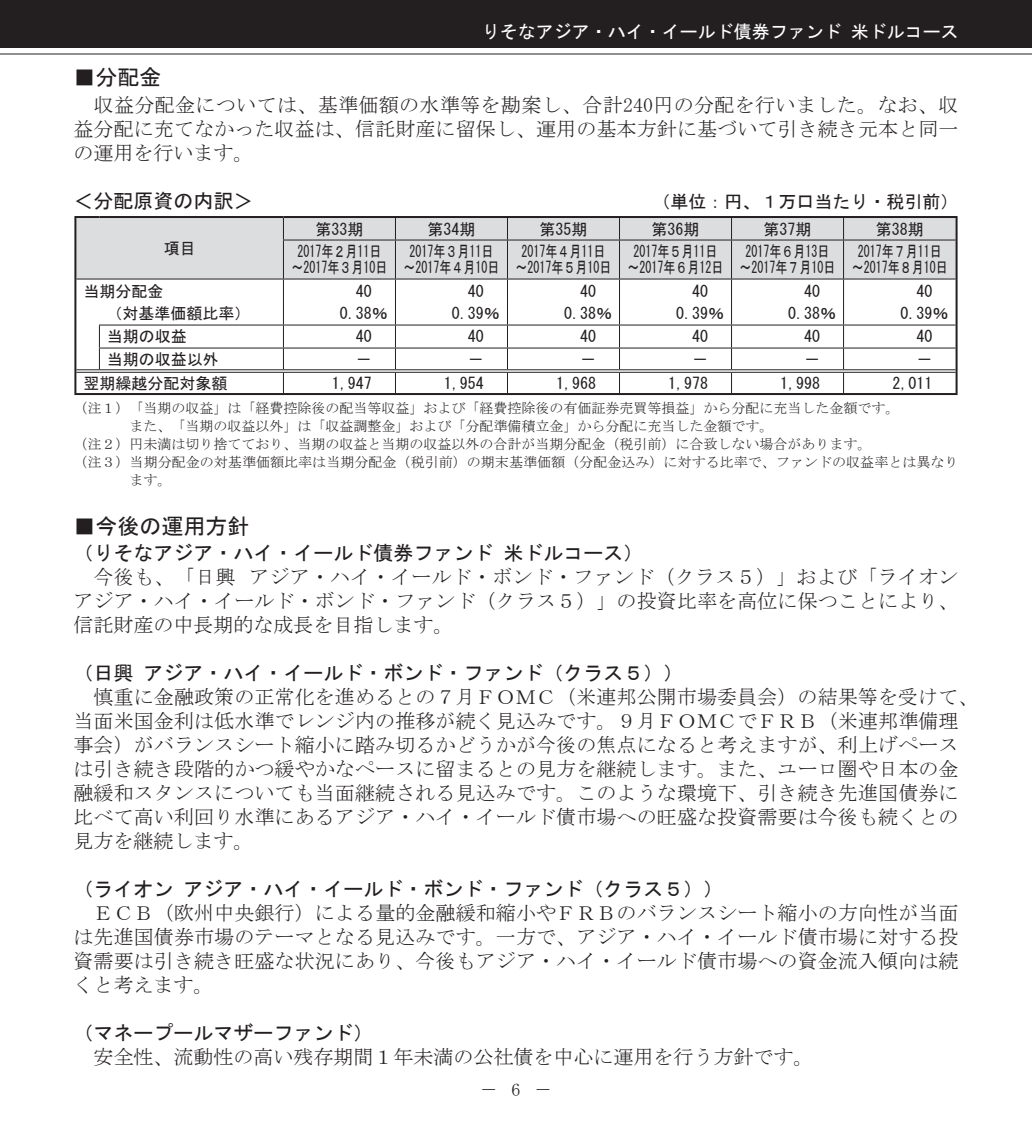
<style>
.page{position:relative;width:1032px;height:1134px;background:#fff}
.page>*{position:absolute;margin:0;border:0;box-sizing:border-box;transform-origin:0 0}
.t1{font:22px "MS Gothic";color:#231f20}
.t2{font:20px/24px "MS Mincho";letter-spacing:.005em;color:#231f20;text-align:justify}
.t3{font:20px "MS Gothic";color:#231f20}
.t4{font:18px "MS Gothic";color:#fff}
.t5{font:18px "MS Gothic";color:#231f20}
.t6{font:18px "MS Mincho";color:#231f20}
.t7{font:16px "MS Gothic";color:#231f20}
.t8{font:16px/16px "MS Gothic";color:#231f20;text-align:center;scale:.75 1}
.t9{font:14px "MS Mincho";color:#231f20}
</style>
<div class="page">
<div style="left:0;top:0;width:1032px;height:48px;background:#231f20"></div>
<hr style="left:0;top:53px;width:1032px;height:1px;background:#231f20">
<div style="left:76px;top:218px;width:879px;height:60px;background:#dcdddf"></div>
<svg style="left:283px;top:218px;width:1px;height:22px"></svg>
<svg style="left:395px;top:218px;width:1px;height:22px"></svg>
<svg style="left:507px;top:218px;width:1px;height:22px"></svg>
<svg style="left:619px;top:218px;width:1px;height:22px"></svg>
<svg style="left:731px;top:218px;width:1px;height:22px"></svg>
<svg style="left:843px;top:218px;width:1px;height:22px"></svg>
<hr style="left:283px;top:240px;width:1px;height:38px;background:#231f20">
<hr style="left:395px;top:240px;width:1px;height:38px;background:#231f20">
<hr style="left:507px;top:240px;width:1px;height:38px;background:#231f20">
<hr style="left:619px;top:240px;width:1px;height:38px;background:#231f20">
<hr style="left:731px;top:240px;width:1px;height:38px;background:#231f20">
<hr style="left:843px;top:240px;width:1px;height:38px;background:#231f20">
<hr style="left:283px;top:240px;width:672px;height:1px;background:#231f20">
<hr style="left:76px;top:278px;width:207px;height:2px;background:#231f20">
<hr style="left:283px;top:278px;width:672px;height:2px;background:#231f20">
<hr style="left:99px;top:324px;width:856px;height:2px;background:#231f20">
<hr style="left:99px;top:348px;width:856px;height:1px;background:#231f20">
<svg style="left:76px;top:326px;width:24px;height:47px"></svg>
<hr style="left:99px;top:369px;width:184px;height:1px;background:#231f20">
<hr style="left:99px;top:372px;width:184px;height:1px;background:#231f20">
<svg style="left:283px;top:280px;width:1px;height:113px"></svg>
<svg style="left:395px;top:280px;width:1px;height:113px"></svg>
<svg style="left:507px;top:280px;width:1px;height:113px"></svg>
<svg style="left:619px;top:280px;width:1px;height:113px"></svg>
<svg style="left:731px;top:280px;width:1px;height:113px"></svg>
<svg style="left:843px;top:280px;width:1px;height:113px"></svg>
<hr style="left:283px;top:369px;width:112px;height:1px;background:#231f20">
<hr style="left:283px;top:372px;width:112px;height:1px;background:#231f20">
<hr style="left:395px;top:369px;width:112px;height:1px;background:#231f20">
<hr style="left:395px;top:372px;width:112px;height:1px;background:#231f20">
<hr style="left:507px;top:369px;width:112px;height:1px;background:#231f20">
<hr style="left:507px;top:372px;width:112px;height:1px;background:#231f20">
<hr style="left:619px;top:369px;width:112px;height:1px;background:#231f20">
<hr style="left:619px;top:372px;width:112px;height:1px;background:#231f20">
<hr style="left:731px;top:369px;width:112px;height:1px;background:#231f20">
<hr style="left:731px;top:372px;width:112px;height:1px;background:#231f20">
<hr style="left:843px;top:369px;width:112px;height:1px;background:#231f20">
<hr style="left:843px;top:372px;width:112px;height:1px;background:#231f20">
<hr style="left:74px;top:216px;width:25px;height:2px;background:#231f20">
<hr style="left:74px;top:218px;width:2px;height:22px;background:#231f20">
<hr style="left:99px;top:216px;width:184px;height:2px;background:#231f20">
<hr style="left:74px;top:240px;width:2px;height:39px;background:#231f20">
<hr style="left:283px;top:216px;width:674px;height:2px;background:#231f20">
<hr style="left:955px;top:218px;width:2px;height:22px;background:#231f20">
<hr style="left:955px;top:240px;width:2px;height:39px;background:#231f20">
<hr style="left:74px;top:279px;width:2px;height:23px;background:#231f20">
<hr style="left:955px;top:279px;width:2px;height:23px;background:#231f20">
<hr style="left:74px;top:302px;width:2px;height:23px;background:#231f20">
<hr style="left:955px;top:302px;width:2px;height:23px;background:#231f20">
<hr style="left:74px;top:325px;width:2px;height:23px;background:#231f20">
<hr style="left:955px;top:325px;width:2px;height:23px;background:#231f20">
<hr style="left:74px;top:348px;width:2px;height:23px;background:#231f20">
<hr style="left:955px;top:348px;width:2px;height:23px;background:#231f20">
<hr style="left:74px;top:371px;width:2px;height:22px;background:#231f20">
<hr style="left:955px;top:371px;width:2px;height:22px;background:#231f20">
<hr style="left:74px;top:393px;width:883px;height:2px;background:#231f20">
<p class="t4" style="left:482px;top:23px;width:478px">りそなアジア・ハイ・イールド債券ファンド 米ドルコース</p>
<p class="t1" style="left:73px;top:66px;width:89px">■分配金</p>
<p class="t2" style="left:73px;top:92px;width:886px">　収益分配金については、基準価額の水準等を勘案し、合計240円の分配を行いました。なお、収益分配に充てなかった収益は、信託財産に留保し、運用の基本方針に基づいて引き続き元本と同一の運用を行います。</p>
<p class="t3" style="left:73px;top:190px;width:182px">＜分配原資の内訳＞</p>
<p class="t5" style="left:652px;top:192px;width:307px">（単位：円、１万口当たり・税引前）</p>
<p class="t7" style="left:164px;top:240px;width:33px">項目</p>
<p class="t7" style="left:315px;top:221px;width:49px">第33期</p>
<p class="t7" style="left:427px;top:221px;width:49px">第34期</p>
<p class="t7" style="left:539px;top:221px;width:49px">第35期</p>
<p class="t7" style="left:651px;top:221px;width:49px">第36期</p>
<p class="t7" style="left:763px;top:221px;width:49px">第37期</p>
<p class="t7" style="left:876px;top:221px;width:49px">第38期</p>
<p class="t8" style="left:291px;top:243px;width:129px">2017年２月11日～2017年３月10日</p>
<p class="t8" style="left:403px;top:243px;width:129px">2017年３月11日～2017年４月10日</p>
<p class="t8" style="left:515px;top:243px;width:129px">2017年４月11日～2017年５月10日</p>
<p class="t8" style="left:627px;top:243px;width:129px">2017年５月11日～2017年６月12日</p>
<p class="t8" style="left:739px;top:243px;width:129px">2017年６月13日～2017年７月10日</p>
<p class="t8" style="left:852px;top:243px;width:130px">2017年７月11日～2017年８月10日</p>
<p class="t7" style="left:83px;top:283px;width:81px">当期分配金</p>
<p class="t7" style="left:356px;top:283px;width:17px">40</p>
<p class="t7" style="left:468px;top:283px;width:17px">40</p>
<p class="t7" style="left:580px;top:283px;width:17px">40</p>
<p class="t7" style="left:692px;top:283px;width:17px">40</p>
<p class="t7" style="left:804px;top:283px;width:17px">40</p>
<p class="t7" style="left:916px;top:283px;width:17px">40</p>
<p class="t7" style="left:106px;top:305px;width:145px">（対基準価額比率）</p>
<p class="t7" style="left:340px;top:305px;width:49px">0.38％</p>
<p class="t7" style="left:452px;top:305px;width:49px">0.39％</p>
<p class="t7" style="left:564px;top:305px;width:49px">0.38％</p>
<p class="t7" style="left:676px;top:305px;width:49px">0.39％</p>
<p class="t7" style="left:788px;top:305px;width:49px">0.38％</p>
<p class="t7" style="left:900px;top:305px;width:49px">0.39％</p>
<p class="t7" style="left:107px;top:329px;width:81px">当期の収益</p>
<p class="t7" style="left:356px;top:329px;width:17px">40</p>
<p class="t7" style="left:468px;top:329px;width:17px">40</p>
<p class="t7" style="left:580px;top:329px;width:17px">40</p>
<p class="t7" style="left:692px;top:329px;width:17px">40</p>
<p class="t7" style="left:804px;top:329px;width:17px">40</p>
<p class="t7" style="left:916px;top:329px;width:17px">40</p>
<p class="t7" style="left:107px;top:351px;width:113px">当期の収益以外</p>
<p class="t7" style="left:356px;top:351px;width:17px">－</p>
<p class="t7" style="left:468px;top:351px;width:17px">－</p>
<p class="t7" style="left:580px;top:351px;width:17px">－</p>
<p class="t7" style="left:692px;top:351px;width:17px">－</p>
<p class="t7" style="left:804px;top:351px;width:17px">－</p>
<p class="t7" style="left:916px;top:351px;width:17px">－</p>
<p class="t7" style="left:83px;top:375px;width:145px">翌期繰越分配対象額</p>
<p class="t7" style="left:332px;top:375px;width:41px">1,947</p>
<p class="t7" style="left:444px;top:375px;width:41px">1,954</p>
<p class="t7" style="left:556px;top:375px;width:41px">1,968</p>
<p class="t7" style="left:668px;top:375px;width:41px">1,978</p>
<p class="t7" style="left:780px;top:375px;width:41px">1,998</p>
<p class="t7" style="left:892px;top:375px;width:41px">2,011</p>
<p class="t9" style="left:73px;top:401px;width:828px">（注１）「当期の収益」は「経費控除後の配当等収益」および「経費控除後の有価証券売買等損益」から分配に充当した金額です。</p>
<p class="t9" style="left:129px;top:419px;width:646px">また、「当期の収益以外」は「収益調整金」および「分配準備積立金」から分配に充当した金額です。</p>
<p class="t9" style="left:73px;top:437px;width:800px">（注２）円未満は切り捨てており、当期の収益と当期の収益以外の合計が当期分配金（税引前）に合致しない場合があります。</p>
<p class="t9" style="left:73px;top:455px;width:887px">（注３）当期分配金の対基準価額比率は当期分配金（税引前）の期末基準価額（分配金込み）に対する比率で、ファンドの収益率とは異なり</p>
<p class="t9" style="left:129px;top:473px;width:43px">ます。</p>
<p class="t1" style="left:73px;top:515px;width:178px">■今後の運用方針</p>
<p class="t3" style="left:73px;top:543px;width:572px">（りそなアジア・ハイ・イールド債券ファンド 米ドルコース）</p>
<p class="t2" style="left:73px;top:565px;width:886px">　今後も、「日興 アジア・ハイ・イールド・ボンド・ファンド（クラス５）」および「ライオンアジア・ハイ・イールド・ボンド・ファンド（クラス５）」の投資比率を高位に保つことにより、信託財産の中長期的な成長を目指します。</p>
<p class="t3" style="left:73px;top:663px;width:612px">（日興 アジア・ハイ・イールド・ボンド・ファンド（クラス５））</p>
<p class="t2" style="left:73px;top:685px;width:906px;text-align:left">　慎重に金融政策の正常化を進めるとの７月ＦＯＭＣ（米連邦公開市場委員会）の結果等を受けて、当面米国金利は低水準でレンジ内の推移が続く見込みです。９月ＦＯＭＣでＦＲＢ（米連邦準備理事会）がバランスシート縮小に踏み切るかどうかが今後の焦点になると考えますが、利上げペースは引き続き段階的かつ緩やかなペースに留まるとの見方を継続します。また、ユーロ圏や日本の金融緩和スタンスについても当面継続される見込みです。このような環境下、引き続き先進国債券に比べて高い利回り水準にあるアジア・ハイ・イールド債市場への旺盛な投資需要は今後も続くとの見方を継続します。</p>
<p class="t3" style="left:73px;top:879px;width:652px">（ライオン アジア・ハイ・イールド・ボンド・ファンド（クラス５））</p>
<p class="t2" style="left:73px;top:901px;width:886px">　ＥＣＢ（欧州中央銀行）による量的金融緩和縮小やＦＲＢのバランスシート縮小の方向性が当面は先進国債券市場のテーマとなる見込みです。一方で、アジア・ハイ・イールド債市場に対する投資需要は引き続き旺盛な状況にあり、今後もアジア・ハイ・イールド債市場への資金流入傾向は続くと考えます。</p>
<p class="t3" style="left:73px;top:1023px;width:302px">（マネープールマザーファンド）</p>
<p class="t2" style="left:73px;top:1045px;width:742px">　安全性、流動性の高い残存期間１年未満の公社債を中心に運用を行う方針です。</p>
<p class="t6" style="left:511px;top:1081px;width:10px">6</p>
<p class="t6" style="left:480px;top:1081px;width:73px">－　　－</p>
</div>
